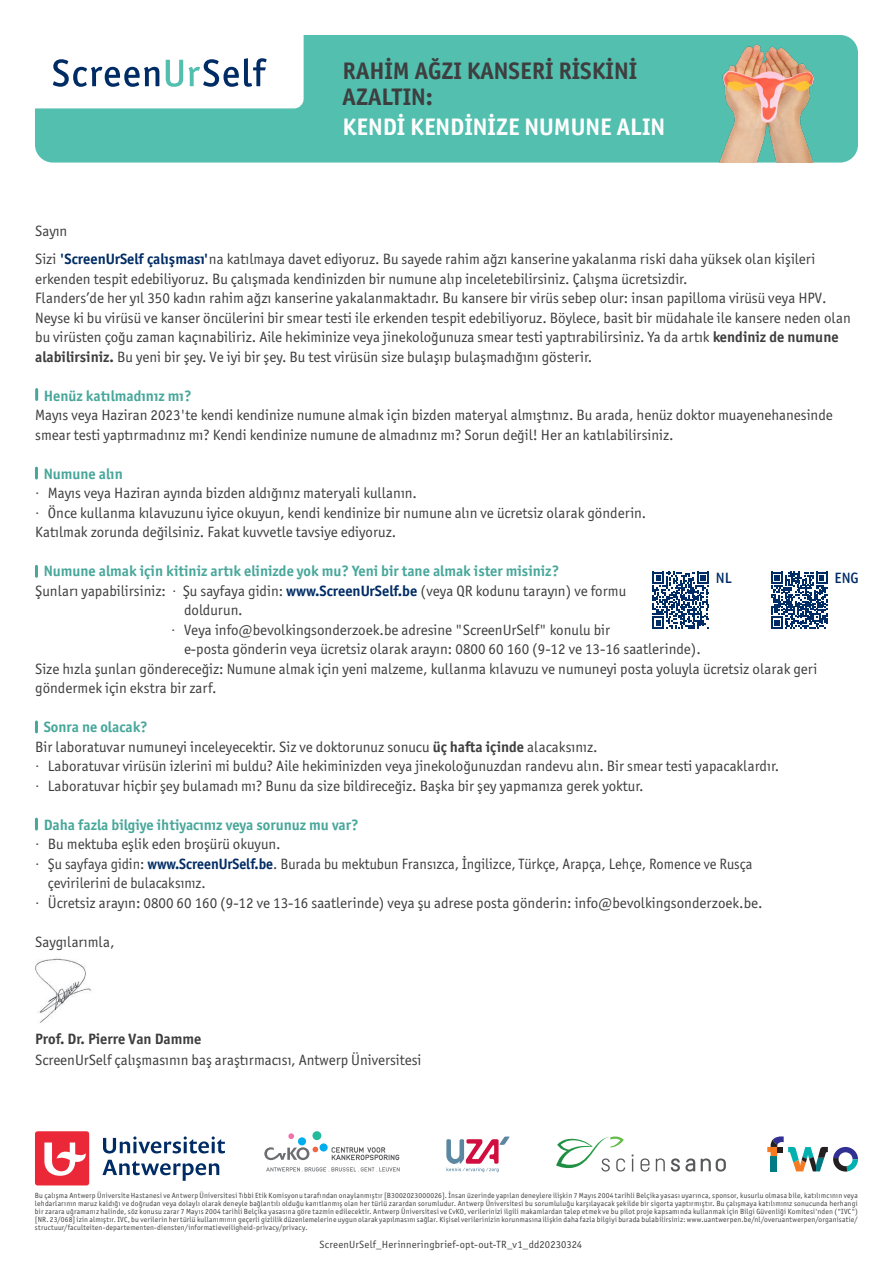
<style>
.page{position:relative;width:893px;height:1263px;background:#fff}
.page>*{position:absolute;margin:0;border:0;box-sizing:border-box;transform-origin:0 0}
.t1{font:700 24px/26px "Officina Sans ITC Pro";color:#3e3e3f}
.t2{font:700 24px "Officina Sans ITC Pro";color:#fff}
.t3{font:15px/19.5px "Officina Sans ITC Pro";color:#3e3e3f}
.t4{font:700 15px "Officina Sans ITC Pro";color:#47a79a}
.t5{font:700 15px "Officina Sans ITC Pro";color:#3e3e3f}
.t6{font:500 15px "Officina Sans ITC Std";color:#002c65}
.t7{font:10.5px "Officina Sans ITC Pro";letter-spacing:.02em;color:#3e3e3f}
.t8{font:7.5px/7.9px "Officina Sans ITC Pro";letter-spacing:.025em;color:#3e3e3f;text-align:justify}
.s1{font-weight:700;color:#002c65}
.s2{font-weight:700}
</style>
<div class="page">
<svg style="left:35px;top:389px;width:3px;height:10px"></svg>
<svg style="left:35px;top:468px;width:3px;height:10px"></svg>
<svg style="left:35px;top:566px;width:3px;height:10px"></svg>
<svg style="left:35px;top:722px;width:3px;height:10px"></svg>
<svg style="left:35px;top:819px;width:3px;height:10px"></svg>
<div style="left:35px;top:1131px;width:54px;height:54px;background:#eb2837;border-radius:3px"></div>
<svg style="left:44px;top:1142px;width:42px;height:34px"></svg>
<svg style="left:103px;top:1136px;width:122px;height:17px"></svg>
<svg style="left:102px;top:1160px;width:117px;height:21px"></svg>
<svg style="left:446px;top:1136px;width:64px;height:36px"></svg>
<svg style="left:266px;top:1167px;width:134px;height:4px"></svg>
<div style="left:298px;top:1137px;width:8px;height:8px;background:#00aeef;border-radius:50%"></div>
<svg style="left:288px;top:1133px;width:6px;height:6px"></svg>
<div style="left:312px;top:1131px;width:9px;height:9px;background:#24bb9d;border-radius:50%"></div>
<div style="left:320px;top:1143px;width:8px;height:8px;background:#00aeef;border-radius:50%"></div>
<svg style="left:331px;top:1147px;width:68px;height:13px"></svg>
<svg style="left:264px;top:1147px;width:54px;height:13px"></svg>
<svg style="left:556px;top:1136px;width:170px;height:35px"></svg>
<svg style="left:767px;top:1136px;width:91px;height:35px"></svg>
<div style="left:35px;top:35px;width:823px;height:128px;background:#52bfaf;border-radius:18px"></div>
<div style="left:17px;top:21px;width:287px;height:87px;background:#fff;border-radius:10px"></div>
<svg style="left:166px;top:58px;width:101px;height:29px"></svg>
<svg style="left:53px;top:59px;width:106px;height:28px"></svg>
<img style="left:698px;top:44px;width:139px;height:119px">
<img style="left:35px;top:958px;width:56px;height:65px">
<svg style="left:652px;top:572px;width:57px;height:56px"></svg>
<svg style="left:771px;top:572px;width:57px;height:56px"></svg>
<p class="t1" style="left:343px;top:58px;width:296px">RAHIM AĞZI KANSERI RISKINI<br>AZALTIN:</p>
<p class="t2" style="left:343px;top:112px;width:324px">KENDİ KENDİNİZE NUMUNE ALIN</p>
<p class="t3" style="left:35px;top:221px;width:34px">Sayın</p>
<p class="t3" style="left:35px;top:249px;width:782px">Sizi <span class="s1">'ScreenUrSelf çalışması'</span>na katılmaya davet ediyoruz. Bu sayede rahim ağzı kanserine yakalanma riski daha yüksek olan kişileri erkenden tespit edebiliyoruz. Bu çalışmada kendinizden bir numune alıp inceletebilirsiniz. Çalışma ücretsizdir.</p>
<p class="t3" style="left:35px;top:288px;width:817px">Flanders’de her yıl 350 kadın rahim ağzı kanserine yakalanmaktadır. Bu kansere bir virüs sebep olur: insan papilloma virüsü veya HPV.<br>Neyse ki bu virüsü ve kanser öncülerini bir smear testi ile erkenden tespit edebiliyoruz. Böylece, basit bir müdahale ile kansere neden olan bu virüsten çoğu zaman kaçınabiliriz. Aile hekiminize veya jinekoloğunuza smear testi yaptırabilirsiniz. Ya da artık <span class="s2">kendiniz de numune alabilirsiniz.</span> Bu yeni bir şey. Ve iyi bir şey. Bu test virüsün size bulaşıp bulaşmadığını gösterir.</p>
<p class="t4" style="left:44px;top:386px;width:149px">Henüz katılmadınız mı?</p>
<p class="t3" style="left:35px;top:405px;width:799px">Mayıs veya Haziran 2023'te kendi kendinize numune almak için bizden materyal almıştınız. Bu arada, henüz doktor muayenehanesinde smear testi yaptırmadınız mı? Kendi kendinize numune de almadınız mı? Sorun değil! Her an katılabilirsiniz.</p>
<p class="t4" style="left:44px;top:464px;width:81px">Numune alın</p>
<p class="t3" style="left:35px;top:483px;width:383px">∙ Mayıs veya Haziran ayında bizden aldığınız materyali kullanın.</p>
<p class="t3" style="left:35px;top:503px;width:613px">∙ Önce kullanma kılavuzunu iyice okuyun, kendi kendinize bir numune alın ve ücretsiz olarak gönderin.</p>
<p class="t3" style="left:35px;top:522px;width:363px">Katılmak zorunda değilsiniz. Fakat kuvvetle tavsiye ediyoruz.</p>
<p class="t4" style="left:44px;top:562px;width:517px">Numune almak için kitiniz artık elinizde yok mu? Yeni bir tane almak ister misiniz?</p>
<p class="t3" style="left:184px;top:581px;width:444px;text-indent:-149px">Şunları yapabilirsiniz: · Şu sayfaya gidin: <span class="s1">www.ScreenUrSelf.be</span> (veya QR kodunu tarayın) ve formu doldurun.</p>
<p class="t3" style="left:184px;top:620px;width:518px;text-indent:-13px">∙ Veya info@bevolkingsonderzoek.be adresine "ScreenUrSelf" konulu bir<br>e-posta gönderin veya ücretsiz olarak arayın: 0800 60 160 (9-12 ve 13-16 saatlerinde).</p>
<p class="t3" style="left:35px;top:659px;width:784px">Size hızla şunları göndereceğiz: Numune almak için yeni malzeme, kullanma kılavuzu ve numuneyi posta yoluyla ücretsiz olarak geri göndermek için ekstra bir zarf.</p>
<p class="t4" style="left:44px;top:718px;width:105px">Sonra ne olacak?</p>
<p class="t3" style="left:35px;top:737px;width:564px">Bir laboratuvar numuneyi inceleyecektir. Siz ve doktorunuz sonucu <span class="s2">üç hafta içinde</span> alacaksınız.</p>
<p class="t3" style="left:35px;top:756px;width:746px">∙ Laboratuvar virüsün izlerini mi buldu? Aile hekiminizden veya jinekoloğunuzdan randevu alın. Bir smear testi yapacaklardır.</p>
<p class="t3" style="left:35px;top:776px;width:610px">∙ Laboratuvar hiçbir şey bulamadı mı? Bunu da size bildireceğiz. Başka bir şey yapmanıza gerek yoktur.</p>
<p class="t4" style="left:44px;top:815px;width:316px">Daha fazla bilgiye ihtiyacınız veya sorunuz mu var?</p>
<p class="t3" style="left:35px;top:834px;width:247px">∙ Bu mektuba eşlik eden broşürü okuyun.</p>
<p class="t3" style="left:48px;top:854px;width:706px;text-indent:-13px">∙ Şu sayfaya gidin: <span class="s1">www.ScreenUrSelf.be</span>. Burada bu mektubun Fransızca, İngilizce, Türkçe, Arapça, Lehçe, Romence ve Rusça çevirilerini de bulacaksınız.</p>
<p class="t3" style="left:35px;top:893px;width:729px">∙ Ücretsiz arayın: 0800 60 160 (9-12 ve 13-16 saatlerinde) veya şu adrese posta gönderin: info@bevolkingsonderzoek.be.</p>
<p class="t3" style="left:35px;top:932px;width:81px">Saygılarımla,</p>
<p class="t6" style="left:716px;top:569px;width:17px">NL</p>
<p class="t6" style="left:835px;top:569px;width:26px">ENG</p>
<p class="t5" style="left:35px;top:1030px;width:168px">Prof. Dr. Pierre Van Damme</p>
<p class="t3" style="left:35px;top:1050px;width:388px">ScreenUrSelf çalışmasının baş araştırmacısı, Antwerp Üniversitesi</p>
<p class="t8" style="left:35px;top:1192px;width:824px">Bu çalışma Antwerp Üniversite Hastanesi ve Antwerp Üniversitesi Tıbbi Etik Komisyonu tarafından onaylanmıştır [B3002023000026]. İnsan üzerinde yapılan deneylere ilişkin 7 Mayıs 2004 tarihli Belçika yasası uyarınca, sponsor, kusurlu olmasa bile, katılımcının veya lehdarlarının maruz kaldığı ve doğrudan veya dolaylı olarak deneyle bağlantılı olduğu kanıtlanmış olan her türlü zarardan sorumludur. Antwerp Üniversitesi bu sorumluluğu karşılayacak şekilde bir sigorta yaptırmıştır. Bu çalışmaya katılımınız sonucunda herhangi bir zarara uğramanız halinde, söz konusu zarar 7 Mayıs 2004 tarihli Belçika yasasına göre tazmin edilecektir. Antwerp Üniversitesi ve CvKO, verilerinizi ilgili makamlardan talep etmek ve bu pilot proje kapsamında kullanmak için Bilgi Güvenliği Komitesi'nden ("IVC") [NR. 23/068] izin almıştır. IVC, bu verilerin her türlü kullanımının geçerli gizlilik düzenlemelerine uygun olarak yapılmasını sağlar. Kişisel verilerinizin korunmasına ilişkin daha fazla bilgiyi burada bulabilirsiniz: www.uantwerpen.be/nl/overuantwerpen/organisatie/ structuur/faculteiten-departementen-diensten/informatieveiligheid-privacy/privacy.</p>
<p class="t7" style="left:320px;top:1238px;width:264px">ScreenUrSelf_Herinneringbrief-opt-out-TR_v1_dd20230324</p>
</div>
